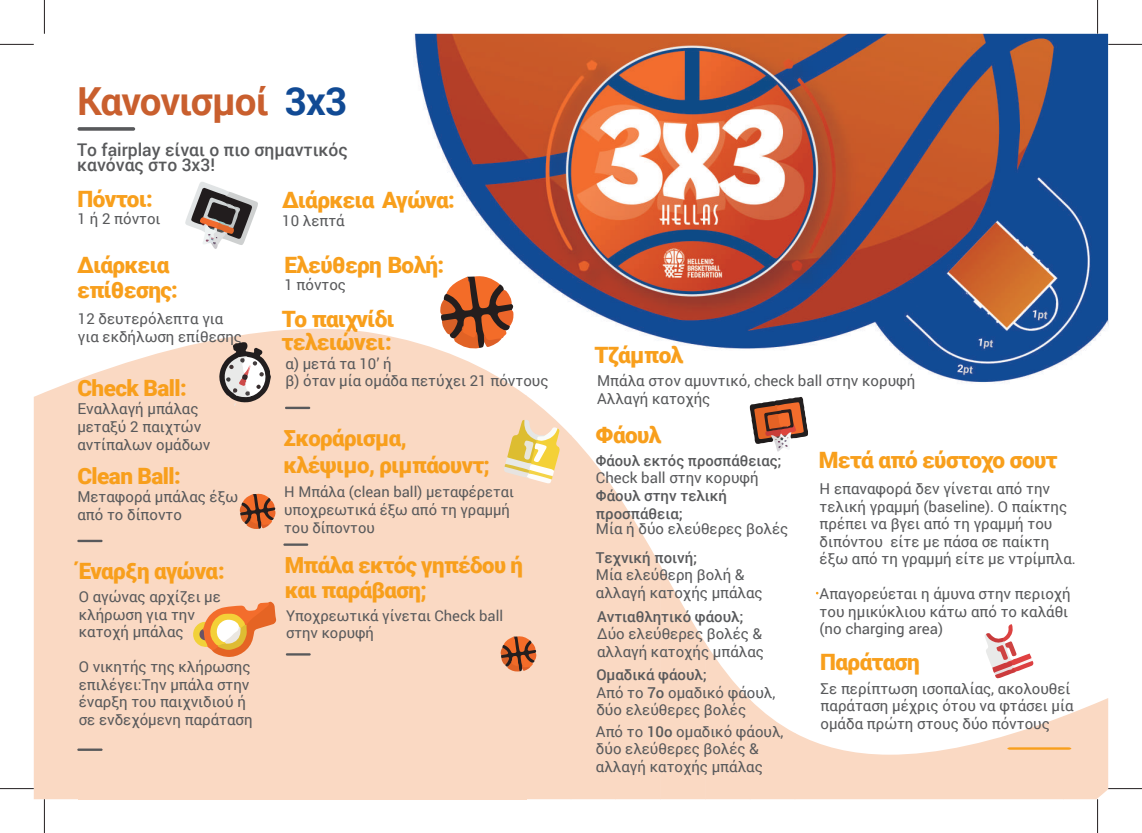
<style>
.page{position:relative;width:1142px;height:833px;background:#fff}
.page>*{position:absolute;margin:0;border:0;box-sizing:border-box;transform-origin:0 0}
.t1{font:700 38.62px "Roboto";letter-spacing:-.025em;color:#c95f2e}
.t2{font:900 22.5px/22.5px "Roboto";letter-spacing:-.025em;color:#f89f1c}
.t3{font:900 22.12px/26.6px "Roboto";letter-spacing:-.025em;color:#f89f1c}
.t4{font:500 17.5px/15.1px "Roboto";color:#58595b}
.t5{font:15px/17.5px "Roboto";color:#58595b}
.t6{font:500 15px/18px "Roboto";color:#58595b}
.t7{font:14.75px/17.8px "Roboto";color:#58595b}
.s1{color:#114a94}
.s2{font-weight:500}
</style>
<div class="page">
<img style="left:134px;top:34px;width:973px;height:349px">
<img style="left:660px;top:565px;width:45px;height:234px">
<img style="left:705px;top:642px;width:44px;height:157px">
<img style="left:749px;top:699px;width:45px;height:100px">
<img style="left:1063px;top:698px;width:44px;height:101px">
<img style="left:794px;top:716px;width:269px;height:83px">
<svg style="left:77px;top:127px;width:58px;height:4px"></svg>
<hr style="left:77px;top:540px;width:26px;height:2px;background:#58595b">
<hr style="left:77px;top:748px;width:26px;height:3px;background:#58595b">
<hr style="left:283px;top:543px;width:25px;height:3px;background:#58595b">
<hr style="left:286px;top:653px;width:24px;height:2px;background:#58595b">
<svg style="left:1007px;top:747px;width:63px;height:3px"></svg>
<svg style="left:185px;top:182px;width:73px;height:67px"></svg>
<svg style="left:440px;top:275px;width:73px;height:74px"></svg>
<svg style="left:749px;top:397px;width:59px;height:55px"></svg>
<svg style="left:503px;top:420px;width:56px;height:64px;background:#f1d99c"></svg>
<svg style="left:985px;top:624px;width:48px;height:54px"></svg>
<svg style="left:500px;top:636px;width:36px;height:36px"></svg>
<svg style="left:191px;top:601px;width:85px;height:57px;background:#f2b47e"></svg>
<svg style="left:240px;top:493px;width:35px;height:36px"></svg>
<hr style="left:285px;top:407px;width:25px;height:2px;background:#58595b">
<svg style="left:219px;top:342px;width:52px;height:64px"></svg>
<hr style="left:0;top:44px;width:34px;height:1px;background:#231f20">
<hr style="left:1107px;top:44px;width:34px;height:1px;background:#231f20">
<hr style="left:0;top:788px;width:34px;height:1px;background:#231f20">
<hr style="left:1107px;top:788px;width:34px;height:1px;background:#231f20">
<hr style="left:44px;top:0;width:1px;height:34px;background:#231f20">
<hr style="left:44px;top:799px;width:1px;height:34px;background:#231f20">
<hr style="left:1097px;top:0;width:1px;height:34px;background:#231f20">
<hr style="left:1097px;top:799px;width:1px;height:34px;background:#231f20">
<h1 class="t1" style="left:77px;top:74px;width:271px">Κανονισμοί <span class="s1">3x3</span></h1>
<p class="t4" style="left:77px;top:142px;width:272px">Το fairplay είναι ο πιο σημαντικός κανόνας στο 3x3!</p>
<h2 class="t2" style="left:78px;top:187px;width:77px">Πόντοι:</h2>
<p class="t5" style="left:78px;top:209px;width:84px">1 ή 2 πόντοι</p>
<h2 class="t2" style="left:284px;top:253px;width:161px">Ελεύθερη Βολή:</h2>
<p class="t5" style="left:284px;top:275px;width:63px">1 πόντος</p>
<h2 class="t2" style="left:282px;top:187px;width:174px">∆ιάρκεια Αγώνα:</h2>
<p class="t5" style="left:282px;top:211px;width:64px">10 λεπτά</p>
<h2 class="t2" style="left:77px;top:252px;width:102px;line-height:25px">∆ιάρκεια επίθεσης:</h2>
<p class="t5" style="left:78px;top:309px;width:165px">12 δευτερόλεπτα για για εκδήλωση επίθεσης</p>
<h2 class="t2" style="left:282px;top:307px;width:114px">Το παιχνίδι τελειώνει:</h2>
<h2 class="t2" style="left:594px;top:343px;width:90px">Τζάμπολ</h2>
<p class="t5" style="left:285px;top:354px;width:264px">α) μετά τα 10’ ή<br>β) όταν μία ομάδα πετύχει 21 πόντους</p>
<p class="t5" style="left:597px;top:371px;width:320px">Μπάλα στον αμυντικό, check ball στην κορυφή<br>Αλλαγή κατοχής</p>
<h2 class="t2" style="left:77px;top:375px;width:111px">Check Ball:</h2>
<p class="t5" style="left:77px;top:399px;width:135px;line-height:18px">Εναλλαγή μπάλας μεταξύ 2 παιχτών αντίπαλων ομάδων</p>
<h2 class="t2" style="left:77px;top:464px;width:105px">Clean Βall:</h2>
<p class="t5" style="left:77px;top:487px;width:162px;line-height:18px">Μεταφορά μπάλας έξω από το δίποντο</p>
<h2 class="t2" style="left:595px;top:423px;width:67px">Φάουλ</h2>
<h3 class="t3" style="left:283px;top:424px;width:208px">Σκοράρισμα, κλέψιμο, ριμπάουντ;</h3>
<h2 class="t2" style="left:818px;top:448px;width:240px">Μετά από εύστοχο σουτ</h2>
<p class="t6" style="left:595px;top:451px;width:187px">Φάουλ εκτός προσπάθειας;</p>
<p class="t5" style="left:595px;top:468px;width:164px">Check ball στην κορυφή</p>
<p class="t6" style="left:595px;top:486px;width:132px">Φάουλ στην τελική προσπάθεια;</p>
<p class="t5" style="left:595px;top:520px;width:194px">Μία ή δύο ελεύθερες βολές</p>
<p class="t5" style="left:819px;top:479px;width:258px">Η επαναφορά δεν γίνεται από την τελική γραμμή (baseline). Ο παίκτης πρέπει να βγει από τη γραμμή του διπόντου είτε με πάσα σε παίκτη έξω από τη γραμμή είτε με ντρίμπλα.</p>
<p class="t5" style="left:819px;top:584px;width:252px">Απαγορεύεται η άμυνα στην περιοχή του ημικύκλιου κάτω από το καλάθι (no charging area)</p>
<p class="t7" style="left:284px;top:483px;width:231px">Η Μπάλα (clean ball) μεταφέρεται υποχρεωτικά έξω από τη γραμμή του δίποντου</p>
<h3 class="t3" style="left:285px;top:552px;width:240px;line-height:24.6px">Μπάλα εκτός γηπέδου ή και παράβαση;</h3>
<p class="t6" style="left:595px;top:548px;width:103px">Τεχνική ποινή;</p>
<h2 class="t2" style="left:79px;top:558px;width:147px">Έναρξη αγώνα:</h2>
<p class="t5" style="left:595px;top:566px;width:168px">Μία ελεύθερη βολή &amp; αλλαγή κατοχής μπάλας</p>
<p class="t6" style="left:597px;top:607px;width:148px">Αντιαθλητικό φάουλ;</p>
<p class="t5" style="left:597px;top:625px;width:168px">∆ύο ελεύθερες βολές &amp; αλλαγή κατοχής μπάλας</p>
<p class="t5" style="left:596px;top:666px;width:180px"><span class="s2">Ομαδικά φάουλ;<br></span>Από το <span class="s2">7ο</span> ομαδικό φάουλ, δύο ελεύθερες βολές</p>
<p class="t5" style="left:596px;top:722px;width:189px">Από το <span class="s2">10ο</span> ομαδικό φάουλ, δύο ελεύθερες βολές &amp; αλλαγή κατοχής μπάλας</p>
<p class="t5" style="left:79px;top:588px;width:144px">Ο αγώνας αρχίζει με κλήρωση για την κατοχή μπάλας</p>
<p class="t5" style="left:79px;top:658px;width:175px">Ο νικητής της κλήρωσης επιλέγει:Την μπάλα στην έναρξη του παιχνιδιού ή σε ενδεχόμενη παράταση</p>
<p class="t7" style="left:286px;top:606px;width:218px;line-height:17.2px">Υποχρεωτικά γίνεται Check ball στην κορυφή</p>
<h2 class="t2" style="left:820px;top:650px;width:101px">Παράταση</h2>
<p class="t5" style="left:820px;top:679px;width:254px">Σε περίπτωση ισοπαλίας, ακολουθεί παράταση μέχρις ότου να φτάσει μία ομάδα πρώτη στους δύο πόντους</p>
</div>
